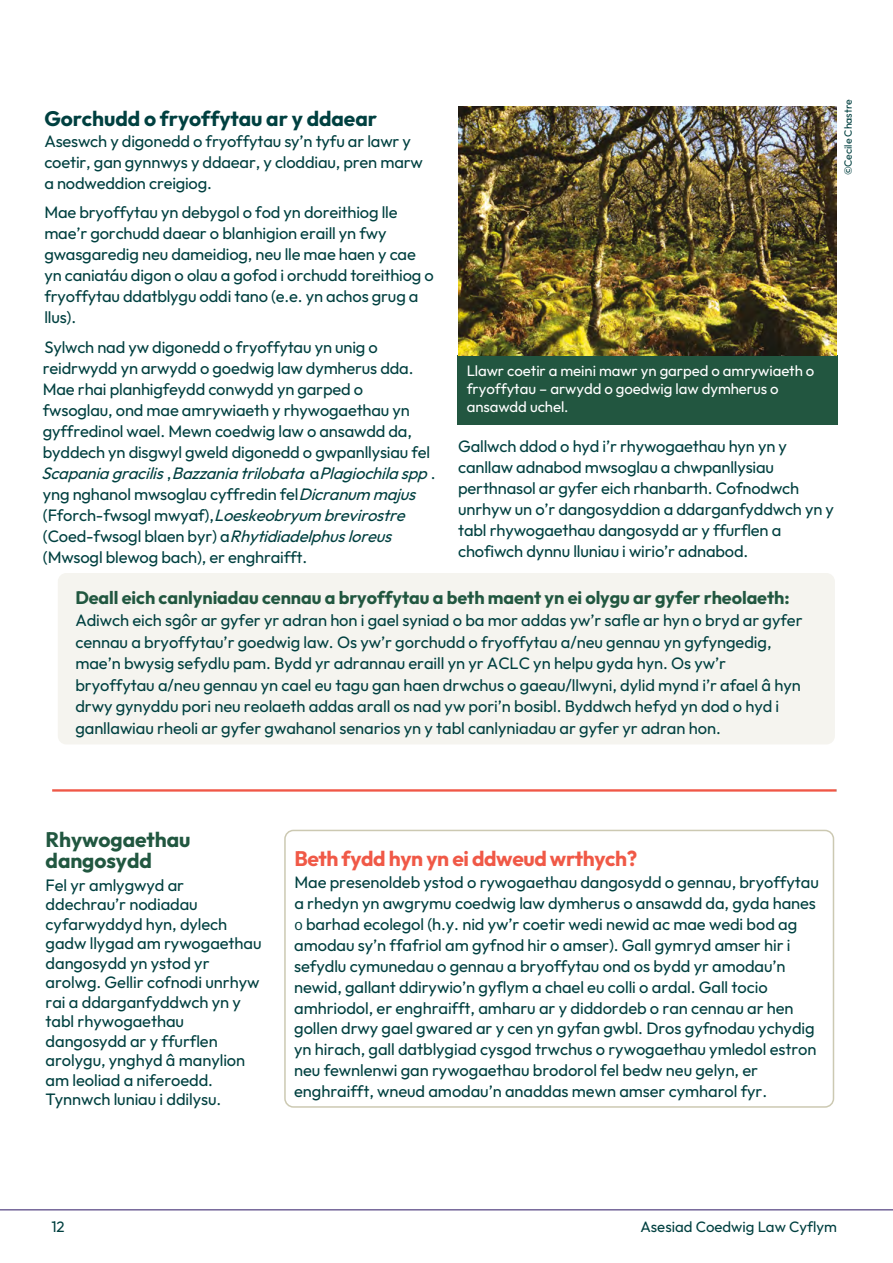
<style>
.page{position:relative;width:893px;height:1263px;background:#fff}
.page>*{position:absolute;margin:0;border:0;box-sizing:border-box;transform-origin:0 0}
.t1{font:700 21px "Outfit";letter-spacing:-.02em;color:#f05947}
.t2{font:700 21px "Outfit";letter-spacing:-.005em;color:#004040}
.t3{font:700 21px/21px "Outfit";letter-spacing:-.005em;color:#215740}
.t4{font:700 18px "Outfit";letter-spacing:-.005em;color:#215740}
.t5{font:16.5px/21px "Outfit";letter-spacing:-.005em;color:#004040}
.t6{font:15px/18px "Outfit";letter-spacing:-.005em;color:#fff}
.t7{font:15px "Outfit";color:#004040}
.t8{font:10.5px "Outfit";letter-spacing:-.005em;color:#004040}
.s1{font-style:inherit}
.s2{font-style:italic}
.s3{font-family:"FS Lola"}
</style>
<div class="page">
<img style="left:458px;top:106px;width:380px;height:318px">
<hr style="left:0;top:1209px;width:893px;height:1px;background:#513f7f">
<div style="left:284px;top:830px;width:550px;height:278px;border:2px solid #ccc9b2;border-radius:9px"></div>
<div style="left:58px;top:573px;width:777px;height:171px;background:#f5f4ef;border-radius:9px"></div>
<img style="left:53px;top:789px;width:784px;height:3px">
<p class="t2" style="left:44px;top:105px;width:334px">Gorchudd o fryoffytau ar y ddaear</p>
<p class="t5" style="left:44px;top:131px;width:380px">Aseswch y digonedd o fryoffytau sy’n tyfu ar lawr y coetir, gan gynnwys y ddaear, y cloddiau, pren marw a <span class="s1">nodweddion creigiog</span>.</p>
<p class="t5" style="left:44px;top:203px;width:391px">Mae bryoffytau yn debygol o fod yn doreithiog lle mae’r gorchudd daear o blanhigion eraill yn fwy gwasgaredig neu dameidiog, neu lle mae haen y cae yn caniatáu digon o olau a gofod i orchudd toreithiog o fryoffytau ddatblygu oddi tano (e.e. yn achos grug a llus).</p>
<p class="t5" style="left:41px;top:337px;width:396px">Sylwch nad yw digonedd o fryoffytau yn unig o reidrwydd yn arwydd o goedwig law dymherus dda.<br>Mae rhai planhigfeydd conwydd yn garped o fwsoglau, ond mae amrywiaeth y rhywogaethau yn gyffredinol wael. Mewn coedwig law o ansawdd da, byddech yn disgwyl gweld digonedd o gwpanllysiau fel <span class="s2">Scapaniagracilis</span> , <span class="s2">Bazzaniatrilobata</span> a <span class="s2">Plagiochilaspp</span> . yng nghanol mwsoglau cyffredin fel <span class="s2">Dicranum majus<br></span>( F fo r c h - fw s o g l m w y a f) , <span class="s2">Loeskeobryum brevirostre<br></span>( C o e d - fw s o g l b l a e n b y r ) a <span class="s2">Rhytidiadelphusloreus </span>(Mwsogl blewog bach), er enghraifft.</p>
<p class="t6" style="left:467px;top:362px;width:349px">Llawr coetir a meini mawr yn garped o amrywiaeth o fryoffytau – arwydd o goedwig law dymherus o ansawdd uchel.</p>
<p class="t5" style="left:458px;top:436px;width:377px">Gallwch ddod o hyd i’r rhywogaethau hyn yn y canllaw adnabod mwsoglau a chwpanllysiau perthnasol ar gyfer eich rhanbarth. Cofnodwch unrhyw un o’r dangosyddion a ddarganfyddwch yn y tabl rhywogaethau dangosydd ar y ffurflen a chofiwch dynnu lluniau i wirio’r adnabod.</p>
<p class="t4" style="left:75px;top:586px;width:716px">Deall eich canlyniadau cennau a bryoffytau a beth maent yn ei olygu ar gyfer rheolaeth:</p>
<p class="t5" style="left:75px;top:610px;width:729px;line-height:21.5px">Adiwch eich sgôr ar gyfer yr adran hon i gael syniad o ba mor addas yw’r safle ar hyn o bryd ar gyfer cennau a bryoffytau’r goedwig law. Os yw’r gorchudd o fryoffytau a/neu gennau yn gyfyngedig, mae’n bwysig sefydlu pam. Bydd yr adrannau eraill yn yr ACLC yn helpu gyda hyn. Os yw’r bryoffytau a/neu gennau yn cael eu tagu gan haen drwchus o gaeau/llwyni, dylid mynd i’r afael â hyn drwy gynyddu pori neu reolaeth addas arall os nad yw pori’n bosibl. Byddwch hefyd yn dod o hyd i ganllawiau rheoli ar gyfer gwahanol senarios yn y tabl canlyniadau ar gyfer yr adran hon.</p>
<p class="t8" style="left:842px;top:175px;width:77px;rotate:-90deg">©Cecile Chastre</p>
<p class="t3" style="left:46px;top:830px;width:146px">Rhywogaethau dangosydd</p>
<p class="t5" style="left:46px;top:876px;width:217px;line-height:19.5px">Fel yr amlygwyd ar ddechrau’r nodiadau cyfarwyddyd hyn, dylech gadw llygad am rywogaethau dangosydd yn ystod yr arolwg. Gellir cofnodi unrhyw rai a ddarganfyddwch yn y tabl rhywogaethau dangosydd ar y ffurflen arolygu, ynghyd â manylion am leoliad a niferoedd.<br>Tynnwch luniau i ddilysu.</p>
<p class="t1" style="left:294px;top:845px;width:344px">Beth fydd hyn yn ei ddweud wrthych?</p>
<p class="t5" style="left:294px;top:872px;width:526px">Mae presenoldeb ystod o rywogaethau dangosydd o gennau, bryoffytau a rhedyn yn awgrymu coedwig law dymherus o ansawdd da, gyda hanes <span class="s3">o</span> barhad ecolegol (h.y. nid yw’r coetir wedi newid ac mae wedi bod ag amodau sy’n ffafriol am gyfnod hir o amser). Gall gymryd amser hir i sefydlu cymunedau o gennau a bryoffytau ond os bydd yr amodau’n newid, gallant ddirywio’n gyflym a chael eu colli o ardal. Gall tocio amhriodol, er enghraifft, amharu ar y diddordeb o ran cennau ar hen gollen drwy gael gwared ar y cen yn gyfan gwbl. Dros gyfnodau ychydig yn hirach, gall datblygiad cysgod trwchus o rywogaethau ymledol estron neu fewnlenwi gan rywogaethau brodorol fel bedw neu gelyn, er enghraifft, wneud amodau’n anaddas mewn amser cymharol fyr.</p>
<p class="t7" style="left:51px;top:1217px;width:15px">12</p>
<p class="t7" style="left:640px;top:1217px;width:198px">Asesiad Coedwig Law Cyflym</p>
</div>
